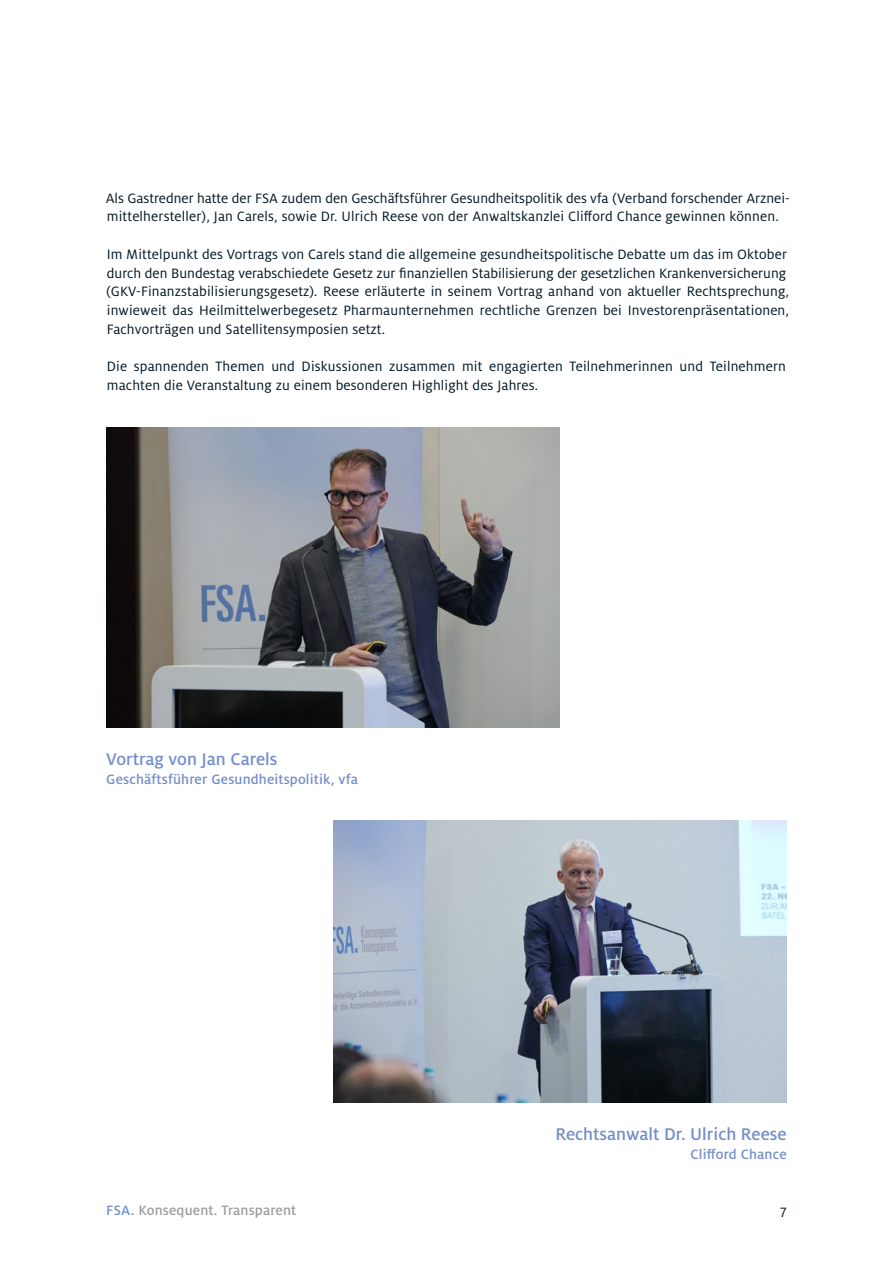
<style>
.page{position:relative;width:893px;height:1263px;background:#fff}
.page>*{position:absolute;margin:0;border:0;box-sizing:border-box;transform-origin:0 0}
.t1{font:500 18.75px "Milo Pro";color:#748fc9}
.t2{font:15px/18.8px "Milo Pro";letter-spacing:.01em;color:#001725}
.t3{font:500 15px "Milo Pro";letter-spacing:.01em;color:#748fc9}
.t4{font:500 15px "Milo Pro";letter-spacing:.01em;color:#9d9d9c}
.s1{color:#748fc9}
</style>
<div class="page">
<img style="left:106px;top:428px;width:454px;height:300px">
<img style="left:333px;top:820px;width:454px;height:283px">
<p class="t2" style="left:106px;top:189px;width:685px">Als Gastredner hatte der FSA zudem den Geschäftsführer Gesundheitspolitik des vfa (Verband forschender Arznei&shy;mittelhersteller), Jan Carels, sowie Dr. Ulrich Reese von der Anwaltskanzlei Clifford Chance gewinnen können.</p>
<p class="t2" style="left:106px;top:245px;width:684px">Im Mittelpunkt des Vortrags von Carels stand die allgemeine gesundheitspolitische Debatte um das im Oktober durch den Bundestag verabschiedete Gesetz zur finanziellen Stabilisierung der gesetzlichen Krankenversicherung (GKV-Finanzstabilisierungsgesetz). Reese erläuterte in seinem Vortrag anhand von aktueller Rechtsprechung, inwieweit das Heilmittelwerbegesetz Pharmaunternehmen rechtliche Grenzen bei Investorenpräsentationen, Fachvorträgen und Satellitensymposien setzt.</p>
<p class="t2" style="left:107px;top:357px;width:681px">Die spannenden Themen und Diskussionen zusammen mit engagierten Teilnehmerinnen und Teilnehmern machten die Veranstaltung zu einem besonderen Highlight des Jahres.</p>
<p class="t1" style="left:106px;top:749px;width:173px">Vortrag von Jan Carels</p>
<p class="t3" style="left:106px;top:771px;width:253px">Geschäftsführer Gesundheitspolitik, vfa</p>
<p class="t1" style="left:555px;top:1124px;width:233px">Rechtsanwalt Dr. Ulrich Reese</p>
<p class="t3" style="left:691px;top:1146px;width:98px">Clifford Chance</p>
<p class="t4" style="left:106px;top:1202px;width:192px"><span class="s1">FSA.</span> Konsequent. Transparent</p>
<p class="t2" style="left:780px;top:1201px;width:8px">7</p>
</div>
